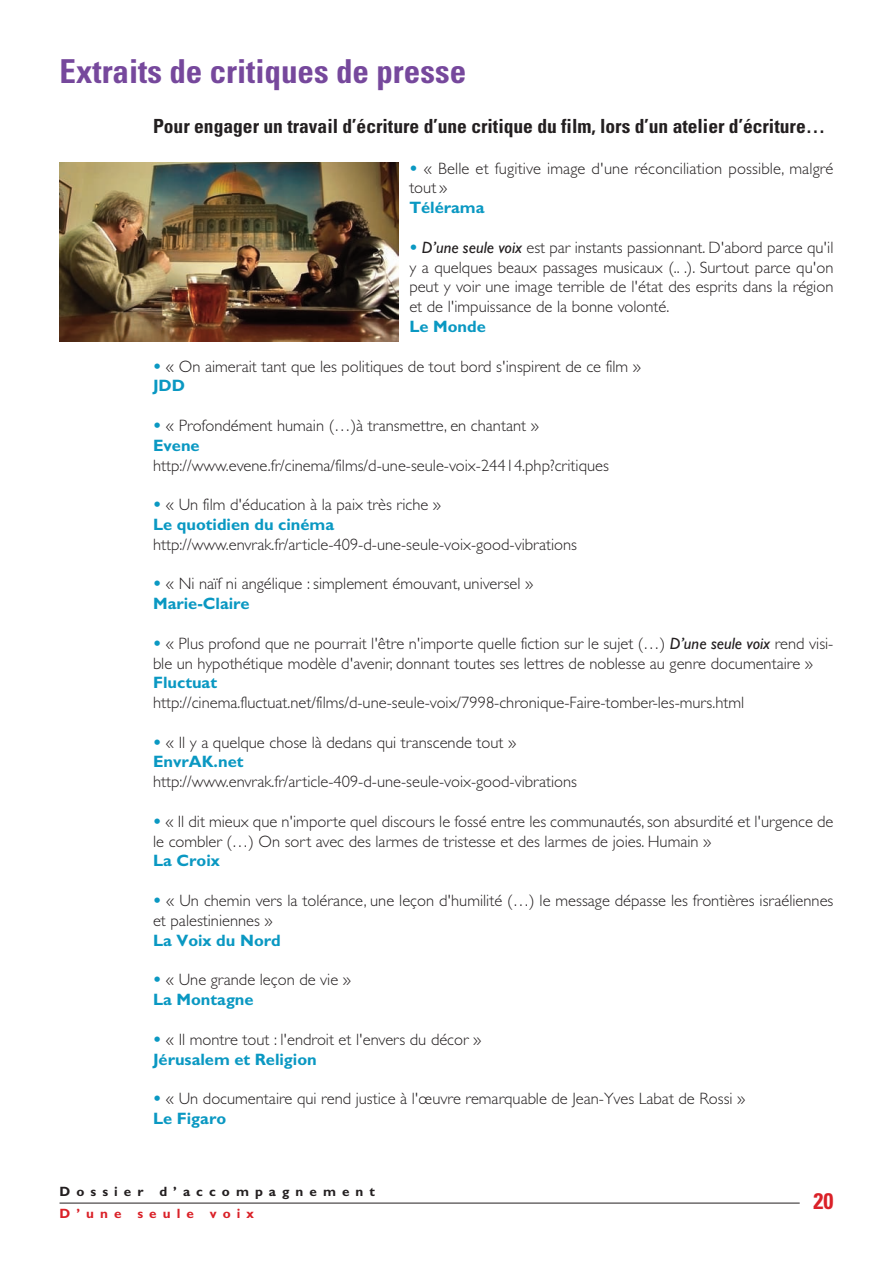
<style>
.page{position:relative;width:893px;height:1263px;background:#fff}
.page>*{position:absolute;margin:0;border:0;box-sizing:border-box;transform-origin:0 0}
.t1{font:700 condensed 33px "Univers";color:#76489c}
.t2{font:700 condensed 22.5px "Univers";color:#da2128}
.t3{font:700 condensed 19.5px "Univers";color:#231f20}
.t4{font:300 16.5px/19.8px "Gill Sans";color:#231f20}
.t5{font:700 16.5px "M Gill Sans";color:#0a98c2}
.t6{font:700 13.5px "M Gill Sans";letter-spacing:.45em;color:#231f20}
.t7{font:700 13.5px "M Gill Sans";letter-spacing:.45em;color:#da2128}
.s1{font-family:"M Gill Sans";font-weight:800;color:#0a98c2}
.s2{font-family:"M Gill Sans";font-weight:400;font-style:italic}
</style>
<div class="page">
<hr style="left:60px;top:1203px;width:740px;height:1px;background:#231f20">
<img style="left:60px;top:162px;width:339px;height:180px">
<h1 class="t1" style="left:60px;top:60px;width:408px">Extraits de critiques de presse</h1>
<p class="t3" style="left:153px;top:119px;width:674px">Pour engager un travail d’écriture d’une critique du film, lors d’un atelier d’écriture…</p>
<p class="t4" style="left:409px;top:158px;width:426px"><span class="s1">•</span> « Belle et fugitive image d'une réconciliation possible, malgré tout »</p>
<p class="t5" style="left:409px;top:202px;width:77px">Télérama</p>
<p class="t4" style="left:409px;top:237px;width:426px;text-align:justify"><span class="s1">•</span> <span class="s2">D’une seule voix</span> est par instants passionnant. D'abord parce qu'il y a quelques beaux passages musicaux (.. .). Surtout parce qu'on peut y voir une image terrible de l'état des esprits dans la région et de l'impuissance de la bonne volonté.</p>
<p class="t5" style="left:409px;top:321px;width:78px">Le Monde</p>
<p class="t4" style="left:153px;top:356px;width:489px"><span class="s1">•</span> « On aimerait tant que les politiques de tout bord s'inspirent de ce film »</p>
<p class="t5" style="left:153px;top:380px;width:33px">JDD</p>
<p class="t4" style="left:153px;top:415px;width:387px"><span class="s1">•</span> « Profondément humain (…)à transmettre, en chantant »</p>
<p class="t5" style="left:153px;top:439px;width:48px">Evene</p>
<p class="t4" style="left:153px;top:455px;width:457px">http://www.evene.fr/cinema/films/d-une-seule-voix-24414.php?critiques</p>
<p class="t4" style="left:153px;top:495px;width:290px"><span class="s1">•</span> « Un film d'éducation à la paix très riche »</p>
<p class="t5" style="left:153px;top:519px;width:183px">Le quotidien du cinéma</p>
<p class="t4" style="left:153px;top:534px;width:426px">http://www.envrak.fr/article-409-d-une-seule-voix-good-vibrations</p>
<p class="t4" style="left:153px;top:574px;width:382px"><span class="s1">•</span> « Ni naïf ni angélique : simplement émouvant, universel »</p>
<p class="t5" style="left:153px;top:598px;width:98px">Marie-Claire</p>
<p class="t4" style="left:153px;top:633px;width:682px"><span class="s1">•</span> « Plus profond que ne pourrait l'être n'importe quelle fiction sur le sujet (…) <span class="s2">D’une seule voix</span> rend visi&shy;ble un hypothétique modèle d'avenir, donnant toutes ses lettres de noblesse au genre documentaire »</p>
<p class="t5" style="left:153px;top:677px;width:66px">Fluctuat</p>
<p class="t4" style="left:153px;top:693px;width:593px">http://cinema.fluctuat.net/films/d-une-seule-voix/7998-chronique-Faire-tomber-les-murs.html</p>
<p class="t4" style="left:153px;top:732px;width:365px"><span class="s1">•</span> « Il y a quelque chose là dedans qui transcende tout »</p>
<p class="t5" style="left:153px;top:756px;width:92px">EnvrAK.net</p>
<p class="t4" style="left:153px;top:772px;width:426px">http://www.envrak.fr/article-409-d-une-seule-voix-good-vibrations</p>
<p class="t4" style="left:153px;top:811px;width:682px"><span class="s1">•</span> « Il dit mieux que n'importe quel discours le fossé entre les communautés, son absurdité et l'urgence de le combler (…) On sort avec des larmes de tristesse et des larmes de joies. Humain »</p>
<p class="t5" style="left:153px;top:855px;width:68px">La Croix</p>
<p class="t4" style="left:153px;top:891px;width:682px"><span class="s1">•</span> « Un chemin vers la tolérance, une leçon d'humilité (…) le message dépasse les frontières israéliennes et palestiniennes »</p>
<p class="t5" style="left:153px;top:934px;width:129px">La Voix du Nord</p>
<p class="t4" style="left:153px;top:970px;width:200px"><span class="s1">•</span> « Une grande leçon de vie »</p>
<p class="t5" style="left:153px;top:994px;width:102px">La Montagne</p>
<p class="t4" style="left:153px;top:1029px;width:330px"><span class="s1">•</span> « Il montre tout : l'endroit et l'envers du décor »</p>
<p class="t5" style="left:153px;top:1053px;width:165px">Jérusalem et Religion</p>
<p class="t4" style="left:153px;top:1089px;width:594px"><span class="s1">•</span> « Un documentaire qui rend justice à l'œuvre remarquable de Jean-Yves Labat de Rossi »</p>
<p class="t5" style="left:153px;top:1113px;width:75px">Le Figaro</p>
<p class="t6" style="left:60px;top:1187px;width:317px">Dossier d’accompagnement</p>
<p class="t7" style="left:60px;top:1208px;width:196px">D’une seule voix</p>
<h2 class="t2" style="left:813px;top:1192px;width:21px">20</h2>
</div>
